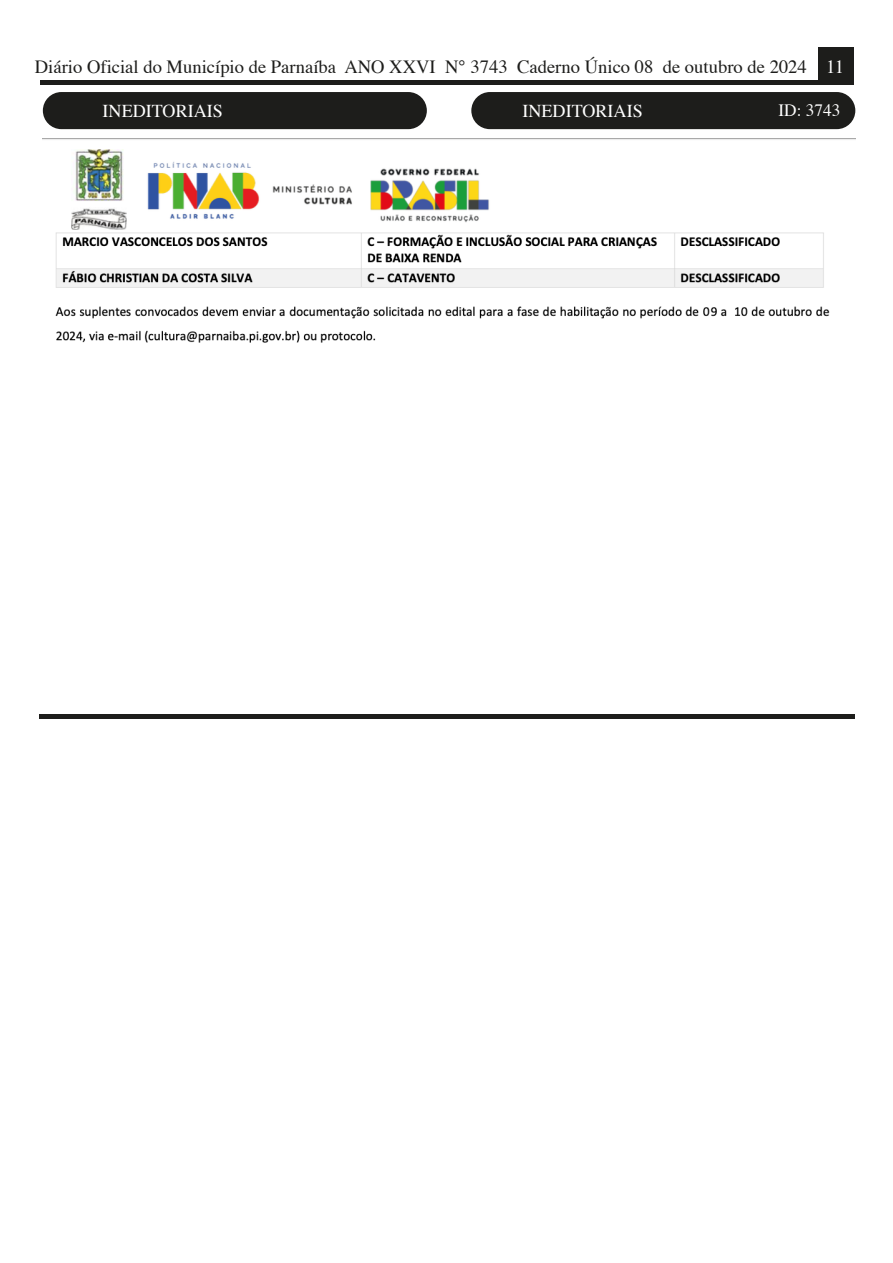
<style>
.page{position:relative;width:893px;height:1263px;background:#fff}
.page>*{position:absolute;margin:0;border:0;box-sizing:border-box;transform-origin:0 0}
.t1{font:18.6px "Times";color:#1d1d1b}
.t2{font:18.15px "Times";color:#fff}
.t3{font:17.25px "Times";color:#fff}
.s1{color:#fff}
</style>
<div class="page">
<hr style="left:39px;top:714px;width:816px;height:4px;background:#1d1d1b">
<div style="left:40px;top:80px;width:779px;height:5px;background:#1d1d1b"></div>
<div style="left:819px;top:47px;width:35px;height:38px;background:#1d1d1b"></div>
<div style="left:471px;top:92px;width:384px;height:37px;background:#1d1d1b;border-radius:19px"></div>
<div style="left:43px;top:92px;width:384px;height:37px;background:#1d1d1b;border-radius:19px"></div>
<img style="left:43px;top:138px;width:812px;height:205px">
<p class="t1" style="left:35px;top:49px;width:811px">Diário Oficial do Município de Parnaíba ANO XXVI N° 3743 Caderno Único 08 de outubro de 2024 <span class="s1">11</span></p>
<p class="t2" style="left:103px;top:94px;width:122px">INEDITORIAIS</p>
<p class="t2" style="left:522px;top:94px;width:122px">INEDITORIAIS</p>
<p class="t3" style="left:778px;top:94px;width:63px">ID: 3743</p>
</div>
